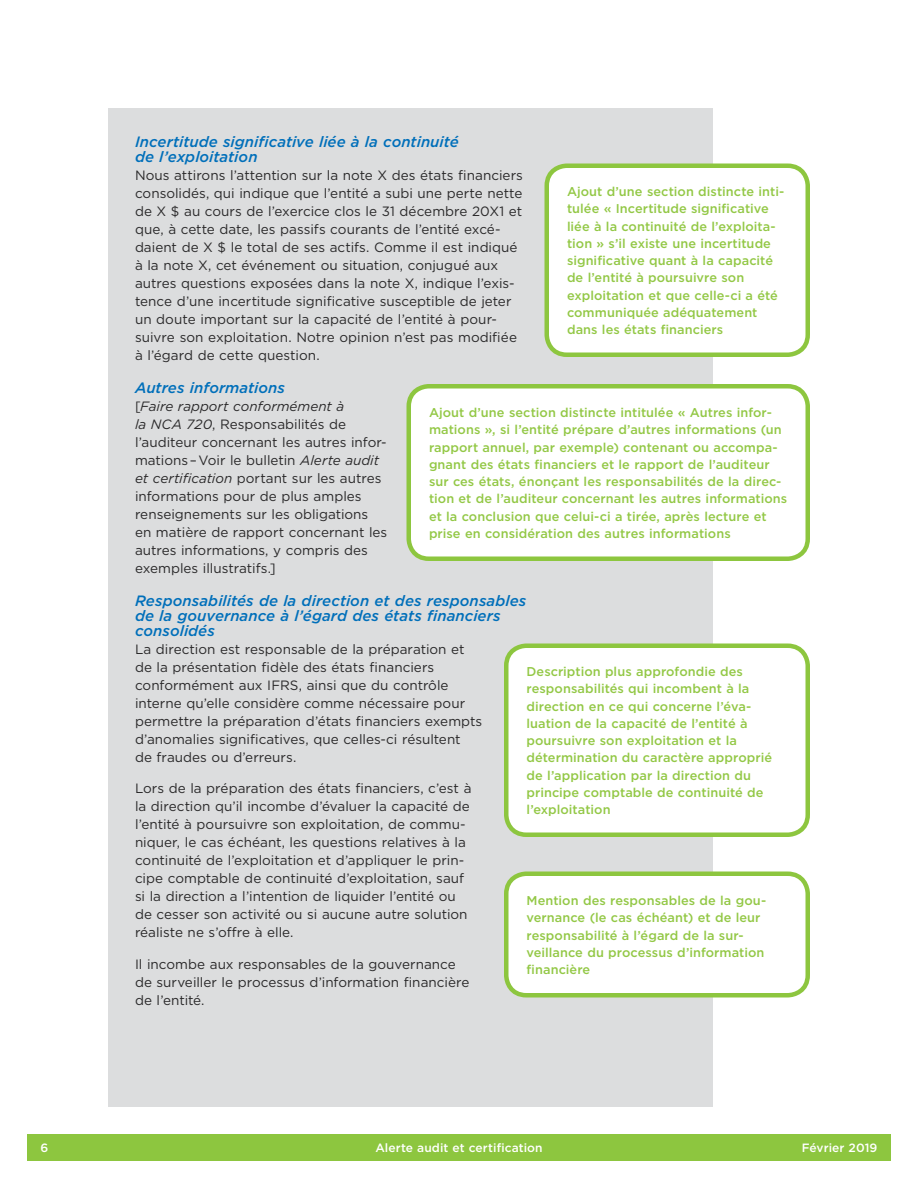
<style>
.page{position:relative;width:918px;height:1188px;background:#fff}
.page>*{position:absolute;margin:0;border:0;box-sizing:border-box;transform-origin:0 0}
.t1{font:italic 500 15px/15px "Gotham";letter-spacing:.005em;color:#006fba}
.t2{font:13.5px/18px "Gotham";color:#292829}
.t3{font:500 12.75px/17.2px "Gotham";letter-spacing:.005em;color:#93c846}
.t4{font:500 12px "Gotham";letter-spacing:.005em;color:#fff}
.s1{font-style:italic}
</style>
<div class="page">
<div style="left:108px;top:108px;width:605px;height:999px;background:#dcddde"></div>
<div style="left:547px;top:166px;width:261px;height:189px;background:#fff;border-radius:20px"></div>
<div style="left:544px;top:164px;width:266px;height:193px;border:4px solid #8dc63f;border-radius:20px"></div>
<div style="left:409px;top:386px;width:399px;height:173px;background:#fff;border-radius:20px"></div>
<div style="left:406px;top:384px;width:404px;height:177px;border:4px solid #8dc63f;border-radius:20px"></div>
<div style="left:506px;top:646px;width:302px;height:189px;background:#fff;border-radius:20px"></div>
<div style="left:504px;top:644px;width:306px;height:193px;border:4px solid #8dc63f;border-radius:20px"></div>
<div style="left:506px;top:874px;width:302px;height:121px;background:#fff;border-radius:20px"></div>
<div style="left:504px;top:872px;width:306px;height:126px;border:4px solid #8dc63f;border-radius:20px"></div>
<div style="left:27px;top:1134px;width:864px;height:27px;background:#8dc63f"></div>
<p class="t1" style="left:135px;top:134px;width:325px">Incertitude significative liée à la continuité de l’exploitation</p>
<p class="t2" style="left:135px;top:166px;width:389px">Nous attirons l’attention sur la note X des états financiers consolidés, qui indique que l’entité a subi une perte nette de X $ au cours de l’exercice clos le 31 décembre 20X1 et que, à cette date, les passifs courants de l’entité excé&shy;daient de X $ le total de ses actifs. Comme il est indiqué à la note X, cet événement ou situation, conjugué aux autres questions exposées dans la note X, indique l’exis&shy;tence d’une incertitude significative susceptible de jeter un doute important sur la capacité de l’entité à pour&shy;suivre son exploitation. Notre opinion n’est pas modifiée à l’égard de cette question.</p>
<p class="t3" style="left:567px;top:183px;width:219px">Ajout d’une section distincte inti&shy;tulée « Incertitude significative liée à la continuité de l’exploita&shy;tion » s’il existe une incertitude significative quant à la capacité de l’entité à poursuivre son exploitation et que celle-ci a été communiquée adéquatement dans les états financiers</p>
<p class="t1" style="left:135px;top:380px;width:152px">Autres informations</p>
<p class="t2" style="left:135px;top:397px;width:254px">[<span class="s1">Faire rapport conformément à<br>la NCA 720</span>, Responsabilités de l’auditeur concernant les autres infor&shy;mations – Voir le bulletin <span class="s1">Alerte audit et certification</span> portant sur les autres informations pour de plus amples renseignements sur les obligations en matière de rapport concernant les autres informations, y compris des</p>
<p class="t3" style="left:429px;top:404px;width:360px">Ajout d’une section distincte intitulée « Autres infor&shy;mations », si l’entité prépare d’autres informations (un rapport annuel, par exemple) contenant ou accompa&shy;gnant des états financiers et le rapport de l’auditeur sur ces états, énonçant les responsabilités de la direc&shy;tion et de l’auditeur concernant les autres informations et la conclusion que celui-ci a tirée, après lecture et prise en considération des autres informations</p>
<p class="t2" style="left:135px;top:559px;width:142px">exemples illustratifs.]</p>
<p class="t1" style="left:135px;top:593px;width:393px">Responsabilités de la direction et des responsables de la gouvernance à l’égard des états financiers consolidés</p>
<p class="t2" style="left:135px;top:640px;width:349px">La direction est responsable de la préparation et de la présentation fidèle des états financiers conformément aux IFRS, ainsi que du contrôle interne qu’elle considère comme nécessaire pour permettre la préparation d’états financiers exempts d’anomalies significatives, que celles-ci résultent<br>de fraudes ou d’erreurs.</p>
<p class="t3" style="left:526px;top:663px;width:247px">Description plus approfondie des responsabilités qui incombent à la direction en ce qui concerne l’éva&shy;luation de la capacité de l’entité à poursuivre son exploitation et la détermination du caractère approprié de l’application par la direction du principe comptable de continuité de l’exploitation</p>
<p class="t2" style="left:135px;top:779px;width:338px">Lors de la préparation des états financiers, c’est à la direction qu’il incombe d’évaluer la capacité de l’entité à poursuivre son exploitation, de commu&shy;niquer, le cas échéant, les questions relatives à la continuité de l’exploitation et d’appliquer le prin&shy;cipe comptable de continuité d’exploitation, sauf si la direction a l’intention de liquider l’entité ou de cesser son activité ou si aucune autre solution réaliste ne s’offre à elle.</p>
<p class="t2" style="left:135px;top:955px;width:336px">Il incombe aux responsables de la gouvernance de surveiller le processus d’information financière de l’entité.</p>
<p class="t3" style="left:526px;top:892px;width:241px">Mention des responsables de la gou&shy;vernance (le cas échéant) et de leur responsabilité à l’égard de la sur&shy;veillance du processus d’information financière</p>
<p class="t4" style="left:40px;top:1140px;width:9px">6</p>
<p class="t4" style="left:375px;top:1140px;width:169px">Alerte audit et certification</p>
<p class="t4" style="left:802px;top:1140px;width:77px">Février 2019</p>
</div>
